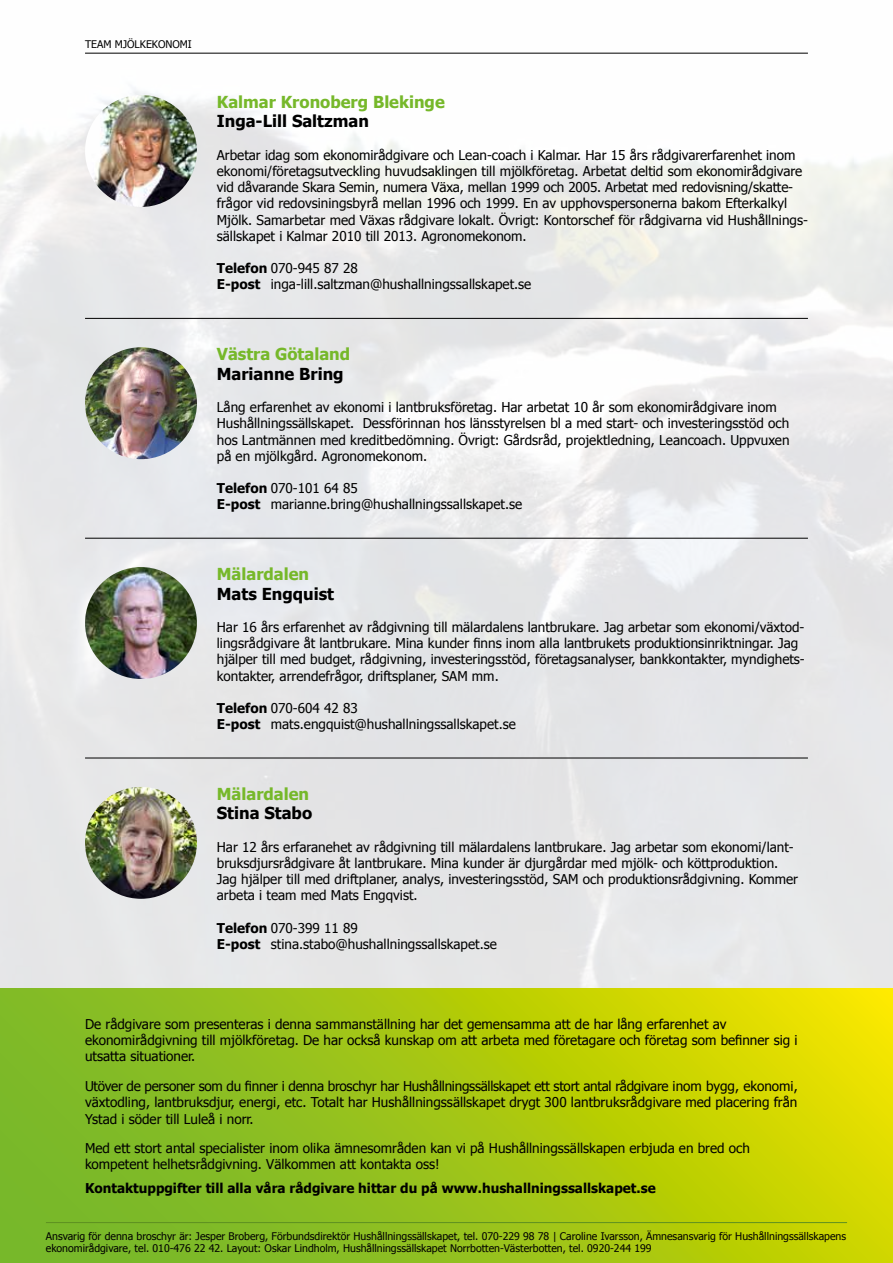
<style>
.page{position:relative;width:893px;height:1263px;background:#fff}
.page>*{position:absolute;margin:0;border:0;box-sizing:border-box;transform-origin:0 0}
.t1{font:700 16.5px "Tahoma";color:#76b82a}
.t2{font:700 16.5px "Tahoma";color:#000}
.t3{font:13.5px/16.2px "Tahoma";color:#000}
.t4{font:700 13.5px "Tahoma";color:#000}
.t5{font:10.5px/12.6px "Tahoma";color:#000}
.s1{font-weight:700}
</style>
<div class="page">
<img style="left:0;top:52px;width:893px;height:937px">
<svg style="left:0;top:989px;width:893px;height:274px;background:#a6c713"></svg>
<img style="left:85px;top:95px;width:112px;height:112px;border-radius:56px">
<img style="left:85px;top:347px;width:112px;height:112px;border-radius:56px">
<img style="left:85px;top:567px;width:112px;height:112px;border-radius:56px">
<img style="left:85px;top:787px;width:112px;height:112px;border-radius:56px">
<hr style="left:85px;top:318px;width:723px;height:1px;background:#000">
<hr style="left:85px;top:538px;width:723px;height:1px;background:#000">
<hr style="left:85px;top:758px;width:723px;height:1px;background:#000">
<hr style="left:85px;top:53px;width:723px;height:1px;background:#000">
<hr style="left:46px;top:1222px;width:801px;height:1px;background:#5d9021">
<p class="t5" style="left:85px;top:38px;width:108px">TEAM MJÖLKEKONOMI</p>
<p class="t1" style="left:217px;top:90px;width:229px">Kalmar Kronoberg Blekinge</p>
<p class="t2" style="left:217px;top:110px;width:154px">Inga-Lill Saltzman</p>
<p class="t3" style="left:217px;top:146px;width:593px">Arbetar idag som ekonomirådgivare och Lean-coach i Kalmar. Har 15 års rådgivarerfarenhet inom ekonomi/företagsutveckling huvudsaklingen till mjölkföretag. Arbetat deltid som ekonomirådgivare vid dåvarande Skara Semin, numera Växa, mellan 1999 och 2005. Arbetat med redovisning/skatte&shy;frågor vid redovsiningsbyrå mellan 1996 och 1999. En av upphovspersonerna bakom Efterkalkyl Mjölk. Samarbetar med Växas rådgivare lokalt. Övrigt: Kontorschef för rådgivarna vid Hushållnings&shy;sällskapet i Kalmar 2010 till 2013. Agronomekonom.</p>
<p class="t3" style="left:217px;top:260px;width:316px"><span class="s1">Telefon</span> 070-945 87 28<br><span class="s1">E-post</span> inga-lill.saltzman@hushallningssallskapet.se</p>
<p class="t1" style="left:217px;top:342px;width:135px">Västra Götaland</p>
<p class="t2" style="left:217px;top:362px;width:128px">Marianne Bring</p>
<p class="t3" style="left:217px;top:398px;width:574px">Lång erfarenhet av ekonomi i lantbruksföretag. Har arbetat 10 år som ekonomirådgivare inom Hushållningssällskapet. Dessförinnan hos länsstyrelsen bl a med start- och investeringsstöd och hos Lantmännen med kreditbedömning. Övrigt: Gårdsråd, projektledning, Leancoach. Uppvuxen på en mjölkgård. Agronomekonom.</p>
<p class="t3" style="left:217px;top:479px;width:307px"><span class="s1">Telefon</span> 070-101 64 85<br><span class="s1">E-post</span> marianne.bring@hushallningssallskapet.se</p>
<p class="t1" style="left:217px;top:562px;width:94px">Mälardalen</p>
<p class="t2" style="left:217px;top:582px;width:119px">Mats Engquist</p>
<p class="t3" style="left:217px;top:618px;width:589px">Har 16 års erfarenhet av rådgivning till mälardalens lantbrukare. Jag arbetar som ekonomi/växtod&shy;lingsrådgivare åt lantbrukare. Mina kunder finns inom alla lantbrukets produktionsinriktningar. Jag hjälper till med budget, rådgivning, investeringsstöd, företagsanalyser, bankkontakter, myndighets&shy;kontakter, arrendefrågor, driftsplaner, SAM mm.</p>
<p class="t3" style="left:217px;top:699px;width:301px"><span class="s1">Telefon</span> 070-604 42 83<br><span class="s1">E-post</span> mats.engquist@hushallningssallskapet.se</p>
<p class="t1" style="left:217px;top:782px;width:94px">Mälardalen</p>
<p class="t2" style="left:217px;top:802px;width:97px">Stina Stabo</p>
<p class="t3" style="left:217px;top:838px;width:583px">Har 12 års erfaranehet av rådgivning till mälardalens lantbrukare. Jag arbetar som ekonomi/lant&shy;bruksdjursrådgivare åt lantbrukare. Mina kunder är djurgårdar med mjölk- och köttproduktion.<br>Jag hjälper till med driftplaner, analys, investeringsstöd, SAM och produktionsrådgivning. Kommer arbeta i team med Mats Engqvist.</p>
<p class="t3" style="left:217px;top:919px;width:281px"><span class="s1">Telefon</span> 070-399 11 89<br><span class="s1">E-post</span> stina.stabo@hushallningssallskapet.se</p>
<p class="t3" style="left:85px;top:1015px;width:714px">De rådgivare som presenteras i denna sammanställning har det gemensamma att de har lång erfarenhet av ekonomirådgivning till mjölkföretag. De har också kunskap om att arbeta med företagare och företag som befinner sig i utsatta situationer.</p>
<p class="t3" style="left:85px;top:1077px;width:714px;text-align:justify">Utöver de personer som du finner i denna broschyr har Hushållningssällskapet ett stort antal rådgivare inom bygg, ekonomi, växtodling, lantbruksdjur, energi, etc. Totalt har Hushållningssällskapet drygt 300 lantbruksrådgivare med placering från Ystad i söder till Luleå i norr.</p>
<p class="t3" style="left:85px;top:1140px;width:666px">Med ett stort antal specialister inom olika ämnesområden kan vi på Hushållningssällskapen erbjuda en bred och kompetent helhetsrådgivning. Välkommen att kontakta oss!</p>
<p class="t4" style="left:85px;top:1179px;width:572px">Kontaktuppgifter till alla våra rådgivare hittar du på www.hushallningssallskapet.se</p>
<p class="t5" style="left:46px;top:1229px;width:802px">Ansvarig för denna broschyr är: Jesper Broberg, Förbundsdirektör Hushållningssällskapet, tel. 070-229 98 78 | Caroline Ivarsson, Ämnesansvarig för Hushållningssällskapens ekonomirådgivare, tel. 010-476 22 42. Layout: Oskar Lindholm, Hushållningssällskapet Norrbotten-Västerbotten, tel. 0920-244 199</p>
</div>
